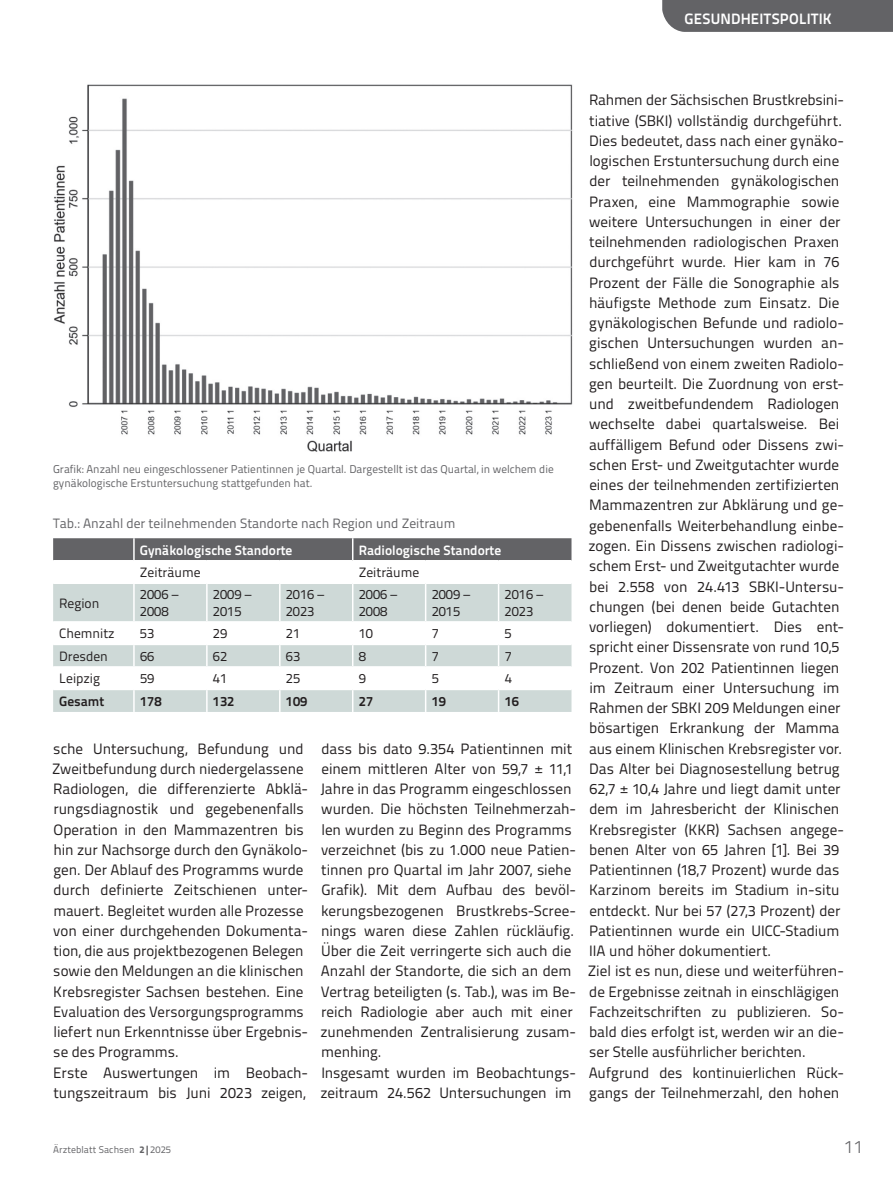
<style>
.page{position:relative;width:893px;height:1191px;background:#fff}
.page>*{position:absolute;margin:0;border:0;box-sizing:border-box;transform-origin:0 0}
.t1{font:300 18px "Titillium Text";color:#636366}
.t2{font:15px/20.2px "Titillium Text";color:#231f20}
.t3{font:700 15px "Titillium Text";letter-spacing:.015em;color:#fff}
.t4{font:13.5px/16.5px "Titillium Text";color:#231f20}
.t5{font:13.5px "Titillium Text";color:#636366}
.t6{font:700 13.5px "Titillium Text";color:#fff}
.t7{font:700 13.5px "Titillium Text";color:#231f20}
.t8{font:11.25px/13.5px "Titillium Text";color:#636366}
.t9{font:9.75px "Titillium Text";letter-spacing:.01em;color:#636366}
.s1{font-weight:800}
</style>
<div class="page">
<div style="left:662px;top:0;width:231px;height:32px;background:#636366"></div>
<img style="left:54px;top:84px;width:519px;height:368px">
<svg style="left:53px;top:584px;width:518px;height:128px;fill:#ced9d7"></svg>
<svg style="left:53px;top:538px;width:518px;height:23px;background:#6a6a6d"></svg>
<hr style="left:426px;top:560px;width:73px;height:1px;background:#fff">
<hr style="left:499px;top:560px;width:72px;height:1px;background:#fff">
<hr style="left:133px;top:584px;width:2px;height:37px;background:#fff">
<hr style="left:206px;top:584px;width:2px;height:37px;background:#fff">
<hr style="left:279px;top:584px;width:2px;height:37px;background:#fff">
<hr style="left:352px;top:584px;width:1px;height:37px;background:#fff">
<hr style="left:425px;top:584px;width:1px;height:37px;background:#fff">
<hr style="left:498px;top:584px;width:1px;height:37px;background:#fff">
<hr style="left:53px;top:621px;width:81px;height:1px;background:#fff">
<hr style="left:134px;top:621px;width:73px;height:1px;background:#fff">
<hr style="left:133px;top:622px;width:2px;height:21px;background:#fff">
<hr style="left:207px;top:621px;width:73px;height:1px;background:#fff">
<hr style="left:206px;top:622px;width:2px;height:21px;background:#fff">
<hr style="left:280px;top:621px;width:73px;height:1px;background:#fff">
<hr style="left:279px;top:622px;width:2px;height:21px;background:#fff">
<hr style="left:353px;top:621px;width:73px;height:1px;background:#fff">
<hr style="left:426px;top:621px;width:73px;height:1px;background:#fff">
<hr style="left:499px;top:621px;width:72px;height:1px;background:#fff">
<hr style="left:53px;top:643px;width:81px;height:2px;background:#fff">
<hr style="left:134px;top:643px;width:73px;height:2px;background:#fff">
<hr style="left:133px;top:645px;width:2px;height:21px;background:#fff">
<hr style="left:207px;top:643px;width:73px;height:2px;background:#fff">
<hr style="left:206px;top:645px;width:2px;height:21px;background:#fff">
<hr style="left:280px;top:643px;width:73px;height:2px;background:#fff">
<hr style="left:279px;top:645px;width:2px;height:21px;background:#fff">
<hr style="left:353px;top:643px;width:73px;height:2px;background:#fff">
<hr style="left:426px;top:643px;width:73px;height:2px;background:#fff">
<hr style="left:499px;top:643px;width:72px;height:2px;background:#fff">
<hr style="left:53px;top:666px;width:81px;height:1px;background:#fff">
<hr style="left:134px;top:666px;width:73px;height:1px;background:#fff">
<hr style="left:133px;top:667px;width:2px;height:21px;background:#fff">
<hr style="left:207px;top:666px;width:73px;height:1px;background:#fff">
<hr style="left:206px;top:667px;width:2px;height:21px;background:#fff">
<hr style="left:280px;top:666px;width:73px;height:1px;background:#fff">
<hr style="left:279px;top:667px;width:2px;height:21px;background:#fff">
<hr style="left:353px;top:666px;width:73px;height:1px;background:#fff">
<hr style="left:426px;top:666px;width:73px;height:1px;background:#fff">
<hr style="left:499px;top:666px;width:72px;height:1px;background:#fff">
<hr style="left:53px;top:688px;width:81px;height:2px;background:#fff">
<hr style="left:134px;top:688px;width:73px;height:2px;background:#fff">
<hr style="left:133px;top:690px;width:2px;height:22px;background:#fff">
<hr style="left:207px;top:688px;width:73px;height:2px;background:#fff">
<hr style="left:206px;top:690px;width:2px;height:22px;background:#fff">
<hr style="left:280px;top:688px;width:73px;height:2px;background:#fff">
<hr style="left:279px;top:690px;width:2px;height:22px;background:#fff">
<hr style="left:353px;top:688px;width:73px;height:2px;background:#fff">
<svg style="left:352px;top:622px;width:1px;height:90px"></svg>
<hr style="left:426px;top:688px;width:73px;height:2px;background:#fff">
<svg style="left:425px;top:622px;width:1px;height:90px"></svg>
<hr style="left:499px;top:688px;width:72px;height:2px;background:#fff">
<svg style="left:498px;top:622px;width:1px;height:90px"></svg>
<p class="t3" style="left:685px;top:7px;width:149px">GESUNDHEITSPOLITIK</p>
<p class="t8" style="left:53px;top:462px;width:502px">Grafik: Anzahl neu eingeschlossener Patientinnen je Quartal. Dargestellt ist das Quartal, in welchem die gynäkologische Erstuntersuchung stattgefunden hat.</p>
<p class="t5" style="left:53px;top:513px;width:404px">Tab.: Anzahl der teilnehmenden Standorte nach Region und Zeitraum</p>
<p class="t6" style="left:140px;top:539px;width:154px">Gynäkologische Standorte</p>
<p class="t6" style="left:359px;top:539px;width:144px">Radiologische Standorte</p>
<p class="t4" style="left:140px;top:563px;width:62px">Zeiträume</p>
<p class="t4" style="left:359px;top:563px;width:62px">Zeiträume</p>
<p class="t4" style="left:59px;top:594px;width:42px">Region</p>
<p class="t4" style="left:140px;top:585px;width:40px">2006 –<br>2008</p>
<p class="t4" style="left:213px;top:585px;width:40px">2009 –<br>2015</p>
<p class="t4" style="left:286px;top:585px;width:40px">2016 –<br>2023</p>
<p class="t4" style="left:359px;top:585px;width:40px">2006 –<br>2008</p>
<p class="t4" style="left:432px;top:585px;width:40px">2009 –<br>2015</p>
<p class="t4" style="left:505px;top:585px;width:40px">2016 –<br>2023</p>
<p class="t4" style="left:59px;top:624px;width:57px">Chemnitz</p>
<p class="t4" style="left:140px;top:624px;width:16px">53</p>
<p class="t4" style="left:213px;top:624px;width:16px">29</p>
<p class="t4" style="left:286px;top:624px;width:16px">21</p>
<p class="t4" style="left:359px;top:624px;width:16px">10</p>
<p class="t4" style="left:432px;top:624px;width:9px">7</p>
<p class="t4" style="left:505px;top:624px;width:9px">5</p>
<p class="t4" style="left:59px;top:647px;width:50px">Dresden</p>
<p class="t4" style="left:140px;top:647px;width:16px">66</p>
<p class="t4" style="left:213px;top:647px;width:16px">62</p>
<p class="t4" style="left:286px;top:647px;width:16px">63</p>
<p class="t4" style="left:359px;top:647px;width:9px">8</p>
<p class="t4" style="left:432px;top:647px;width:9px">7</p>
<p class="t4" style="left:505px;top:647px;width:9px">7</p>
<p class="t4" style="left:59px;top:669px;width:42px">Leipzig</p>
<p class="t4" style="left:140px;top:669px;width:16px">59</p>
<p class="t4" style="left:213px;top:669px;width:16px">41</p>
<p class="t4" style="left:286px;top:669px;width:16px">25</p>
<p class="t4" style="left:359px;top:669px;width:9px">9</p>
<p class="t4" style="left:432px;top:669px;width:9px">5</p>
<p class="t4" style="left:505px;top:669px;width:9px">4</p>
<p class="t7" style="left:59px;top:690px;width:46px">Gesamt</p>
<p class="t7" style="left:140px;top:690px;width:23px">178</p>
<p class="t7" style="left:213px;top:690px;width:23px">132</p>
<p class="t7" style="left:286px;top:690px;width:23px">109</p>
<p class="t7" style="left:359px;top:690px;width:16px">27</p>
<p class="t7" style="left:432px;top:690px;width:16px">19</p>
<p class="t7" style="left:505px;top:690px;width:16px">16</p>
<p class="t2" style="left:52px;top:737px;width:258px">sche Untersuchung, Befundung und Zweitbefundung durch niedergelassene Radiologen, die differenzierte Abklä&shy;rungsdiagnostik und gegebenenfalls Operation in den Mammazentren bis hin zur Nachsorge durch den Gynäkolo&shy;gen. Der Ablauf des Programms wurde durch definierte Zeitschienen unter&shy;mauert. Begleitet wurden alle Prozesse von einer durchgehenden Dokumenta&shy;tion, die aus projektbezogenen Belegen sowie den Meldungen an die klinischen Krebsregister Sachsen bestehen. Eine Evaluation des Versorgungsprogramms liefert nun Erkenntnisse über Ergebnis&shy;se des Programms.<br>Erste Auswertungen im Beobach&shy;tungszeitraum bis Juni 2023 zeigen,</p>
<p class="t2" style="left:320px;top:737px;width:257px">dass bis dato 9.354 Patientinnen mit einem mittleren Alter von 59,7 ± 11,1<br>Jahre in das Programm eingeschlossen wurden. Die höchsten Teilnehmerzah&shy;len wurden zu Beginn des Programms verzeichnet (bis zu 1.000 neue Patien&shy;tinnen pro Quartal im Jahr 2007, siehe Grafik). Mit dem Aufbau des bevöl&shy;kerungsbezogenen Brustkrebs-Scree&shy;nings waren diese Zahlen rückläufig.<br>Über die Zeit verringerte sich auch die Anzahl der Standorte, die sich an dem Vertrag beteiligten (s. Tab.), was im Be&shy;reich Radiologie aber auch mit einer zunehmenden Zentralisierung zusam&shy;menhing.<br>Insgesamt wurden im Beobachtungs&shy;zeitraum 24.562 Untersuchungen im</p>
<p class="t2" style="left:588px;top:89px;width:258px">Rahmen der Sächsischen Brustkrebsini&shy;tiative (SBKI) vollständig durchgeführt.<br>Dies bedeutet, dass nach einer gynäko&shy;logischen Erstuntersuchung durch eine der teilnehmenden gynäkologischen Praxen, eine Mammographie sowie weitere Untersuchungen in einer der teilnehmenden radiologischen Praxen durchgeführt wurde. Hier kam in 76<br>Prozent der Fälle die Sonographie als häufigste Methode zum Einsatz. Die gynäkologischen Befunde und radiolo&shy;gischen Untersuchungen wurden an&shy;schließend von einem zweiten Radiolo&shy;gen beurteilt. Die Zuordnung von erst&shy;und zweitbefundendem Radiologen wechselte dabei quartalsweise. Bei auffälligem Befund oder Dissens zwi&shy;schen Erst- und Zweitgutachter wurde eines der teilnehmenden zertifizierten Mammazentren zur Abklärung und ge&shy;gebenenfalls Weiterbehandlung einbe&shy;zogen. Ein Dissens zwischen radiologi&shy;schem Erst- und Zweitgutachter wurde bei 2.558 von 24.413 SBKI-Untersu&shy;chungen (bei denen beide Gutachten vorliegen) dokumentiert. Dies ent&shy;spricht einer Dissensrate von rund 10,5<br>Prozent. Von 202 Patientinnen liegen im Zeitraum einer Untersuchung im Rahmen der SBKI 209 Meldungen einer bösartigen Erkrankung der Mamma aus einem Klinischen Krebsregister vor.<br>Das Alter bei Diagnosestellung betrug 62,7 ± 10,4 Jahre und liegt damit unter dem im Jahresbericht der Klinischen Krebsregister (KKR) Sachsen angege&shy;benen Alter von 65 Jahren [1]. Bei 39<br>Patientinnen (18,7 Prozent) wurde das Karzinom bereits im Stadium in-situ entdeckt. Nur bei 57 (27,3 Prozent) der Patientinnen wurde ein UICC-Stadium IIA und höher dokumentiert.<br>Ziel ist es nun, diese und weiterführen&shy;de Ergebnisse zeitnah in einschlägigen Fachzeitschriften zu publizieren. So&shy;bald dies erfolgt ist, werden wir an die&shy;ser Stelle ausführlicher berichten.<br>Aufgrund des kontinuierlichen Rück&shy;gangs der Teilnehmerzahl, den hohen</p>
<p class="t9" style="left:53px;top:1142px;width:119px">Ärzteblatt Sachsen <span class="s1">2|</span>2025</p>
<p class="t1" style="left:844px;top:1133px;width:21px">11</p>
</div>
